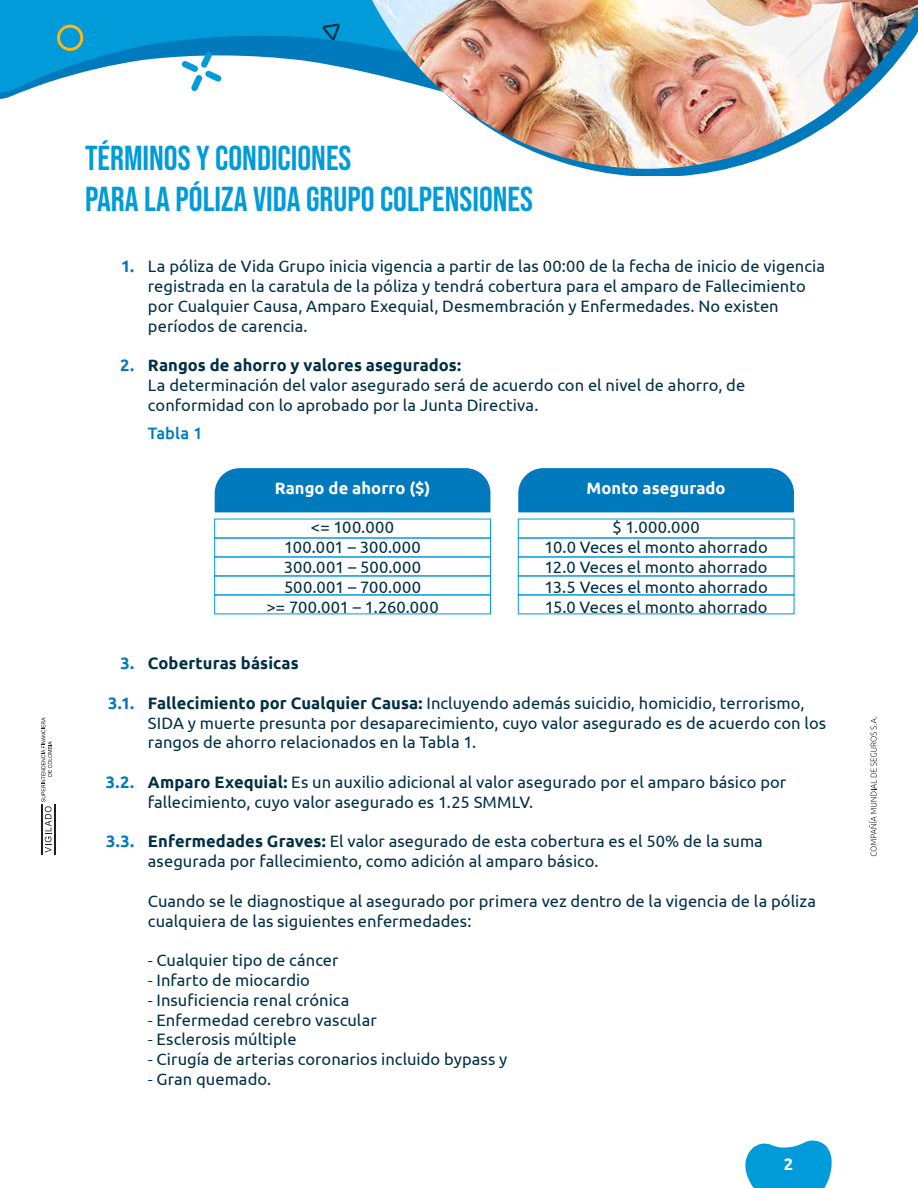
<style>
.page{position:relative;width:918px;height:1188px;background:#fff}
.page>*{position:absolute;margin:0;border:0;box-sizing:border-box;transform-origin:0 0}
.t1{font:34.5px/41.4px "Bebas Neue";color:#009bd8}
.t2{font:16.5px/19.8px "Ubuntu";letter-spacing:.005em;color:#003044}
.t3{font:16.5px/19.8px "Ubuntu";letter-spacing:.025em;color:#003044;text-align:center}
.t4{font:700 16.5px "Ubuntu";letter-spacing:.005em;color:#003044}
.t5{font:700 16.5px "Ubuntu";letter-spacing:.005em;color:#fff}
.t6{font:700 16.5px "Ubuntu";color:#007abc}
.t7{font:500 16.5px "Ubuntu";color:#007abc}
.s1{font-weight:700}
.s2{font-family:"Myriad Pro"}
</style>
<div class="page">
<svg style="left:586px;top:169px;width:140px;height:7px"></svg>
<svg style="left:0;top:0;width:372px;height:95px;fill:#009bd8"></svg>
<img style="left:372px;top:0;width:546px;height:169px">
<svg style="left:182px;top:51px;width:40px;height:40px"></svg>
<svg style="left:323px;top:24px;width:17px;height:16px"></svg>
<div style="left:57px;top:25px;width:26px;height:26px;border:3px solid #fdb814;border-radius:50%"></div>
<svg style="left:745px;top:1140px;width:87px;height:48px"></svg>
<div style="left:215px;top:468px;width:275px;height:44px;background:#007abc"></div>
<div style="left:518px;top:468px;width:276px;height:44px;background:#007abc"></div>
<div style="left:214px;top:538px;width:277px;height:19px;border:1px solid #009bd8"></div>
<div style="left:518px;top:538px;width:276px;height:19px;border:1px solid #009bd8"></div>
<div style="left:214px;top:557px;width:277px;height:19px;border:1px solid #009bd8"></div>
<div style="left:518px;top:557px;width:276px;height:19px;border:1px solid #009bd8"></div>
<div style="left:214px;top:576px;width:277px;height:19px;border:1px solid #009bd8"></div>
<div style="left:518px;top:576px;width:276px;height:19px;border:1px solid #009bd8"></div>
<svg style="left:41px;top:717px;width:11px;height:136px"></svg>
<hr style="left:42px;top:805px;width:1px;height:50px;background:#231f20">
<hr style="left:54px;top:805px;width:1px;height:50px;background:#231f20">
<svg style="left:869px;top:717px;width:8px;height:139px"></svg>
<h1 class="t1" style="left:85px;top:137px;width:449px">TÉRMINOS Y CONDICIONES<br>PARA LA PÓLIZA VIDA GRUPO COLPENSIONES</h1>
<p class="t6" style="left:121px;top:256px;width:15px">1.</p>
<p class="t6" style="left:120px;top:355px;width:16px">2.</p>
<p class="t2" style="left:148px;top:256px;width:679px">La póliza de Vida Grupo inicia vigencia a partir de las 00:00 de la fecha de inicio de vigencia registrada en la caratula de la póliza y tendrá cobertura para el amparo de Fallecimiento por Cualquier Causa, Amparo Exequial, Desmembración y Enfermedades. No existen períodos de carencia.</p>
<p class="t4" style="left:148px;top:355px;width:315px">Rangos de ahorro y valores asegurados:</p>
<p class="t2" style="left:148px;top:375px;width:599px">La determinación del valor asegurado será de acuerdo con el nivel de ahorro, de conformidad con lo aprobado por la Junta Directiva.</p>
<p class="t7" style="left:148px;top:422px;width:56px">Tabla 1</p>
<p class="t5" style="left:275px;top:478px;width:157px">Rango de ahorro ($)</p>
<p class="t3" style="left:266px;top:517px;width:174px">&lt;= 100.000<br>100.001 – 300.000<br>300.001 – 500.000<br>500.001 – 700.000<br>&gt;= 700.001 – 1.260.000</p>
<p class="t5" style="left:587px;top:478px;width:141px">Monto asegurado</p>
<p class="t2" style="left:545px;top:517px;width:225px;text-align:center">$ 1.000.000<br>10.0 Veces el monto ahorrado<br>12.0 Veces el monto ahorrado<br>13.5 Veces el monto ahorrado<br>15.0 Veces el monto ahorrado</p>
<p class="t6" style="left:121px;top:653px;width:15px">3.</p>
<p class="t6" style="left:108px;top:693px;width:27px">3.1.</p>
<p class="t6" style="left:106px;top:772px;width:30px">3.2.</p>
<p class="t6" style="left:106px;top:832px;width:30px">3.3.</p>
<p class="t4" style="left:148px;top:653px;width:152px">Coberturas básicas</p>
<p class="t2" style="left:148px;top:693px;width:680px"><span class="s1">Fallecimiento por Cualquier Causa:</span> Incluyendo además suicidio, homicidio, terrorismo,<br>SIDA y muerte presunta por desaparecimiento, cuyo valor asegurado es de acuerdo con los rangos de ahorro relacionados en la Tabla 1.</p>
<p class="t2" style="left:148px;top:772px;width:640px"><span class="s1">Amparo Exequial:</span> Es un auxilio adicional al valor asegurado por el amparo básico por fallecimiento, cuyo valor asegurado es 1.25 SMMLV.</p>
<p class="t2" style="left:148px;top:831px;width:616px"><span class="s1">Enfermedades Graves:</span> El valor asegurado de esta cobertura es el 50% de la suma asegurada por fallecimiento, como adición al amparo básico.</p>
<p class="t2" style="left:148px;top:891px;width:670px">Cuando se le diagnostique al asegurado por primera vez dentro de la vigencia de la póliza cualquiera de las siguientes enfermedades:</p>
<p class="t2" style="left:148px;top:950px;width:192px"><span class="s2">-</span> Cualquier tipo de cáncer</p>
<p class="t2" style="left:148px;top:970px;width:164px"><span class="s2">-</span> Infarto de miocardio</p>
<p class="t2" style="left:148px;top:990px;width:203px"><span class="s2">-</span> Insuficiencia renal crónica</p>
<p class="t2" style="left:148px;top:1009px;width:230px"><span class="s2">-</span> Enfermedad cerebro vascular</p>
<p class="t2" style="left:148px;top:1029px;width:150px"><span class="s2">-</span> Esclerosis múltiple</p>
<p class="t2" style="left:148px;top:1049px;width:361px"><span class="s2">-</span> Cirugía de arterias coronarios incluido bypass y</p>
<p class="t2" style="left:148px;top:1069px;width:125px"><span class="s2">-</span> Gran quemado.</p>
<p class="t5" style="left:784px;top:1154px;width:11px">2</p>
</div>
